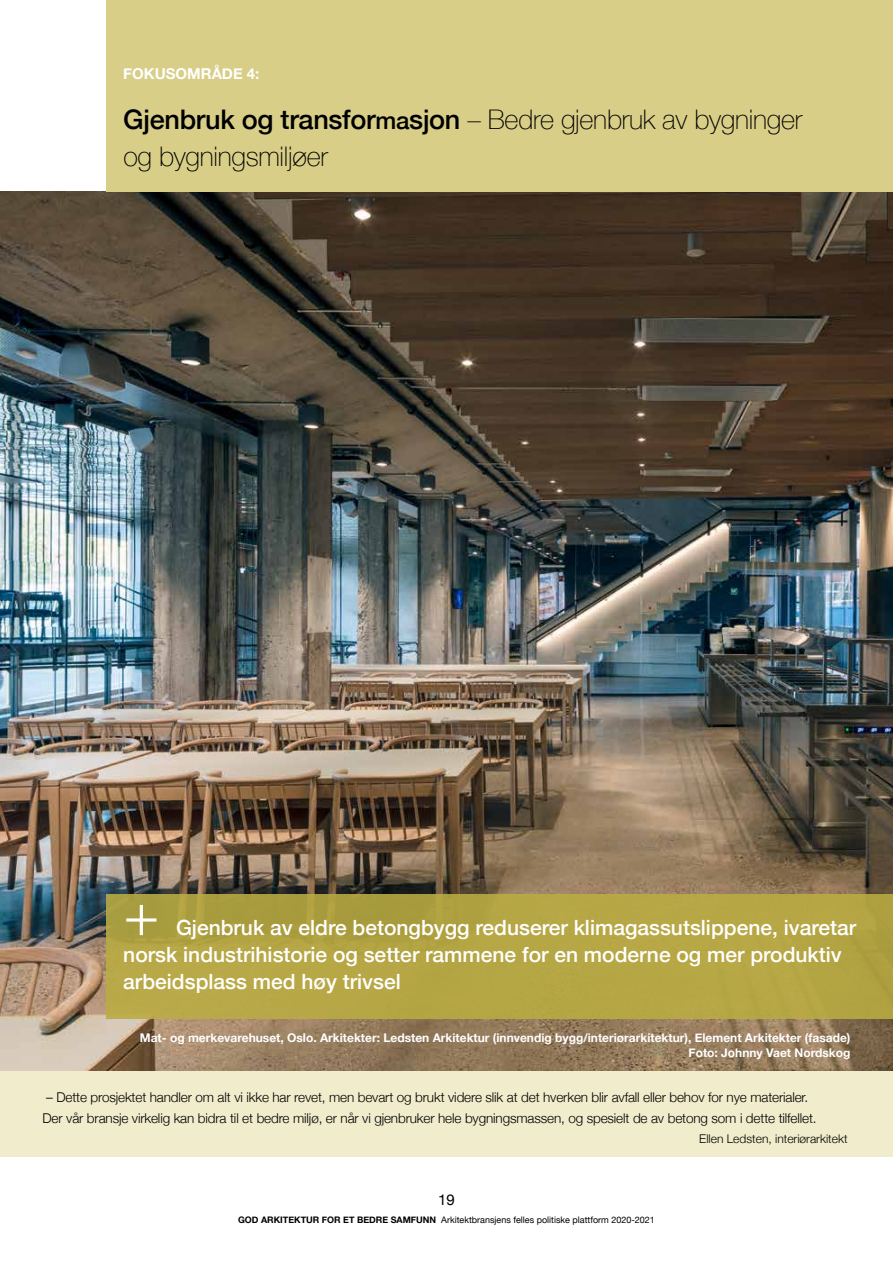
<style>
.page{position:relative;width:893px;height:1263px;background:#fff}
.page>*{position:absolute;margin:0;border:0;box-sizing:border-box;transform-origin:0 0}
.t1{font:300 60px "Helvetica Neue";color:#fff}
.t2{font:100 27px/37.5px "Helvetica Neue";letter-spacing:-.01em;color:#000}
.t3{font:500 21px/27px "Helvetica Neue";color:#fff}
.t4{font:700 15px "Helvetica Neue";color:#fff}
.t5{font:15px "Helvetica Neue";color:#000}
.t6{font:300 13.5px/20.5px "Helvetica Neue";letter-spacing:-.01em;color:#000}
.t7{font:700 12px/15px "Helvetica Neue";color:#fff;text-align:right}
.t8{font:300 12px "Helvetica Neue";color:#000}
.t9{font:9px "Helvetica Neue";color:#000}
.s1{font-weight:500}
.s2{font-weight:500;font-size:24px}
.s3{font-weight:700}
</style>
<div class="page">
<img style="left:0;top:191px;width:893px;height:880px">
<div style="left:106px;top:0;width:787px;height:191px;background:#d8ce87"></div>
<div style="left:106px;top:894px;width:787px;height:124px;background:#baac42"></div>
<div style="left:0;top:1071px;width:893px;height:86px;background:#f1eccc"></div>
<p class="t4" style="left:123px;top:62px;width:138px">FOKUSOMRÅDE 4:</p>
<h2 class="t2" style="left:123px;top:99px;width:680px"><span class="s1">Gjenbruk og transfor</span><span class="s2">ma</span><span class="s1">sjon</span> – Bedre gjenbruk av bygninger og bygningsmiljøer</h2>
<h1 class="t1" style="left:123px;top:865px;width:37px">+</h1>
<h3 class="t3" style="left:123px;top:912px;width:734px;text-indent:53px">Gjenbruk av eldre betongbygg reduserer klimagassutslippene, ivaretar norsk industrihistorie og setter rammene for en moderne og mer produktiv arbeidsplass med høy trivsel</h3>
<p class="t7" style="left:140px;top:1030px;width:712px">Mat- og merkevarehuset, Oslo. Arkitekter: Ledsten Arkitektur (innvendig bygg/interiørarkitektur), Element Arkitekter (fasade)<br>Foto: Johnny Vaet Nordskog</p>
<p class="t6" style="left:43px;top:1086px;width:776px">– Dette prosjektet handler om alt vi ikke har revet, men bevart og brukt videre slik at det hverken blir avfall eller behov for nye materialer.<br>Der vår bransje virkelig kan bidra til et bedre miljø, er når vi gjenbruker hele bygningsmassen, og spesielt de av betong som i dette tilfellet.</p>
<p class="t8" style="left:699px;top:1129px;width:150px">Ellen Ledsten, interiørarkitekt</p>
<p class="t5" style="left:438px;top:1189px;width:18px">19</p>
<p class="t9" style="left:238px;top:1213px;width:418px"><span class="s3">GOD ARKITEKTUR FOR ET BEDRE SAMFUNN</span> Arkitektbransjens felles politiske plattform 2020-2021</p>
</div>
